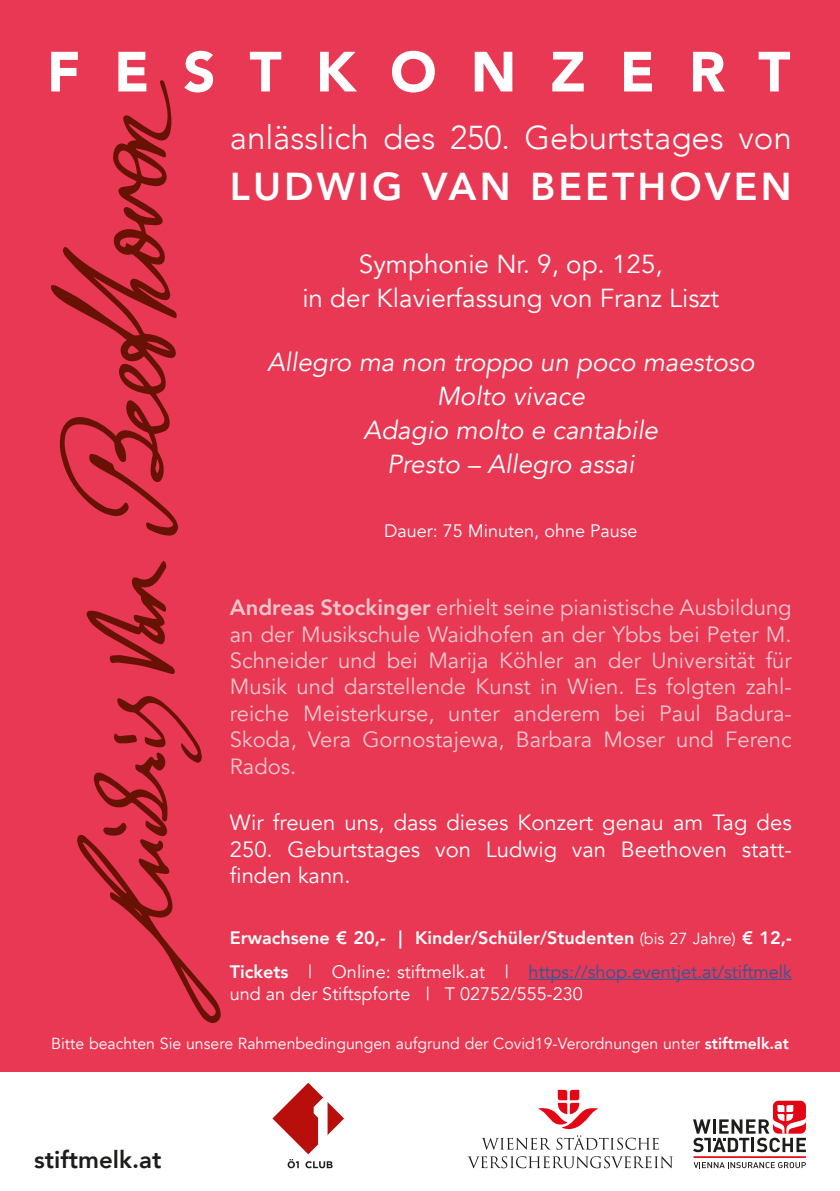
<style>
.page{position:relative;width:840px;height:1191px;background:#fff}
.page>*{position:absolute;margin:0;border:0;box-sizing:border-box;transform-origin:0 0}
.t1{font:900 56px "Avenir";letter-spacing:.605em;color:#fff}
.t2{font:800 38.8px "Avenir";letter-spacing:.08em;color:#fff}
.t3{font:300 33px "Avenir";color:#fff}
.t4{font:italic 26px/34px "Avenir";color:#fff;text-align:center}
.t5{font:26px/34px "Avenir";color:#fff;text-align:center}
.t6{font:800 24px "Avenir";color:#1d1d1b}
.t7{font:22px/26.4px "Avenir";color:#ecc6cc;text-align:justify}
.t8{font:22px/26.4px "Avenir";color:#fff;text-align:justify}
.t9{font:800 18px/33.6px "Avenir";color:#fff}
.t10{font:18px "Avenir";color:#fff}
.t11{font:16px "Avenir";color:#fff}
.s1{font-weight:800}
.s2{font-weight:400;font-size:16px}
.s3{font-weight:400}
.s4{font-weight:400;color:#275b9c}
</style>
<div class="page">
<div style="left:0;top:0;width:839px;height:1071px;background:#e83853"></div>
<svg style="left:272px;top:1082px;width:72px;height:86px"></svg>
<hr style="left:693px;top:1156px;width:112px;height:2px;background:#e30614">
<svg style="left:693px;top:1162px;width:112px;height:6px"></svg>
<div style="left:772px;top:1100px;width:33px;height:33px;background:#e30614;border-radius:6px"></div>
<svg style="left:693px;top:1105px;width:112px;height:47px"></svg>
<svg style="left:481px;top:1089px;width:177px;height:60px"></svg>
<svg style="left:467px;top:1156px;width:205px;height:12px"></svg>
<hr style="left:528px;top:979px;width:263px;height:1px;background:#275b9c">
<svg style="left:51px;top:80px;width:126px;height:423px"></svg>
<svg style="left:86px;top:561px;width:89px;height:113px"></svg>
<svg style="left:89px;top:454px;width:89px;height:82px"></svg>
<svg style="left:77px;top:696px;width:144px;height:327px"></svg>
<h1 class="t1" style="left:47px;top:24px;width:744px">FESTKONZERT</h1>
<h3 class="t3" style="left:230px;top:118px;width:563px">anlässlich des 250. Geburtstages von</h3>
<h2 class="t2" style="left:230px;top:156px;width:563px">LUDWIG VAN BEETHOVEN</h2>
<p class="t5" style="left:302px;top:247px;width:418px">Symphonie Nr. 9, op. 125,<br>in der Klavierfassung von Franz Liszt</p>
<p class="t4" style="left:267px;top:345px;width:488px">Allegro ma non troppo un poco maestoso<br>Molto vivace<br>Adagio molto e cantabile<br>Presto – Allegro assai</p>
<p class="t10" style="left:384px;top:520px;width:255px">Dauer: 75 Minuten, ohne Pause</p>
<p class="t7" style="left:230px;top:595px;width:563px"><span class="s1">Andreas Stockinger</span> erhielt seine pianistische Ausbildung an der Musikschule Waidhofen an der Ybbs bei Peter M.<br>Schneider und bei Marija Köhler an der Universität für Musik und darstellende Kunst in Wien. Es folgten zahl&shy;reiche Meisterkurse, unter anderem bei Paul Badura-Skoda, Vera Gornostajewa, Barbara Moser und Ferenc Rados.</p>
<p class="t8" style="left:230px;top:809px;width:563px">Wir freuen uns, dass dieses Konzert genau am Tag des 250. Geburtstages von Ludwig van Beethoven statt&shy;finden kann.</p>
<p class="t9" style="left:230px;top:921px;width:563px">Erwachsene € 20,- | Kinder/Schüler/Studenten <span class="s2">(bis 27 Jahre)</span> € 12,-<br>Tickets <span class="s3">| Online: stiftmelk.at |</span> <span class="s4">https://shop.eventjet.at/stiftmelk</span></p>
<p class="t10" style="left:230px;top:982px;width:354px">und an der Stiftspforte | T 02752/555-230</p>
<p class="t11" style="left:51px;top:1034px;width:739px">Bitte beachten Sie unsere Rahmenbedingungen aufgrund der Covid19-Verordnungen unter <span class="s1">stiftmelk.at</span></p>
<p class="t6" style="left:34px;top:1141px;width:129px">stiftmelk.at</p>
</div>
